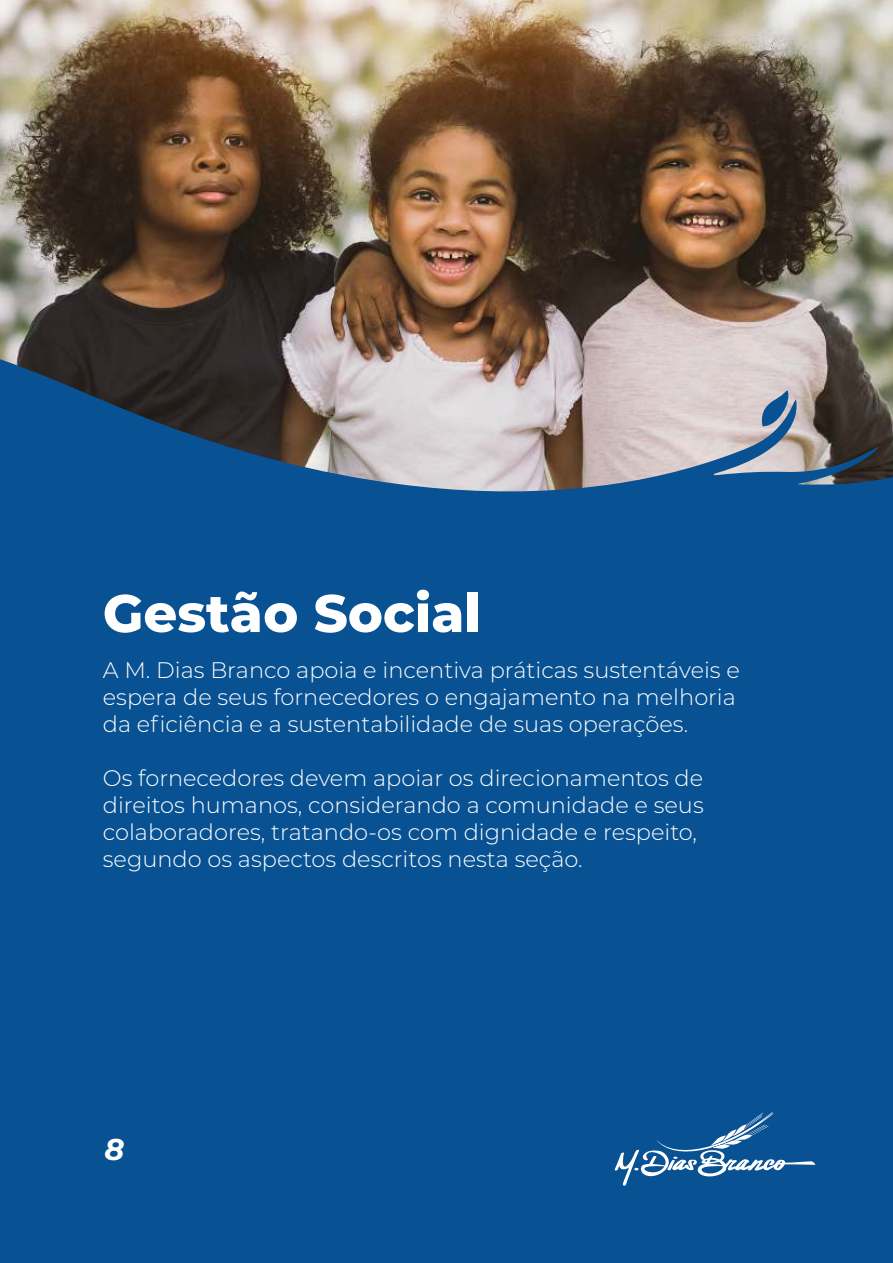
<style>
.page{position:relative;width:893px;height:1263px;background:#085193}
.page>*{position:absolute;margin:0;border:0;box-sizing:border-box;transform-origin:0 0}
.t1{font:800 52.8px "Montserrat";color:#fff}
.t2{font:italic 700 30px "Montserrat";color:#fff}
.t3{font:300 22.5px/27px "Montserrat";color:#fff}
</style>
<div class="page">
<img style="left:0;top:0;width:893px;height:349px">
<svg style="left:0;top:349px;width:893px;height:143px"></svg>
<svg style="left:615px;top:1112px;width:201px;height:74px"></svg>
<h1 class="t1" style="left:103px;top:588px;width:380px">Gestão Social</h1>
<p class="t3" style="left:103px;top:657px;width:639px">A M. Dias Branco apoia e incentiva práticas sustentáveis e espera de seus fornecedores o engajamento na melhoria da eficiência e a sustentabilidade de suas operações.</p>
<p class="t3" style="left:103px;top:765px;width:602px">Os fornecedores devem apoiar os direcionamentos de direitos humanos, considerando a comunidade e seus colaboradores, tratando-os com dignidade e respeito, segundo os aspectos descritos nesta seção.</p>
<h2 class="t2" style="left:105px;top:1133px;width:21px">8</h2>
</div>
